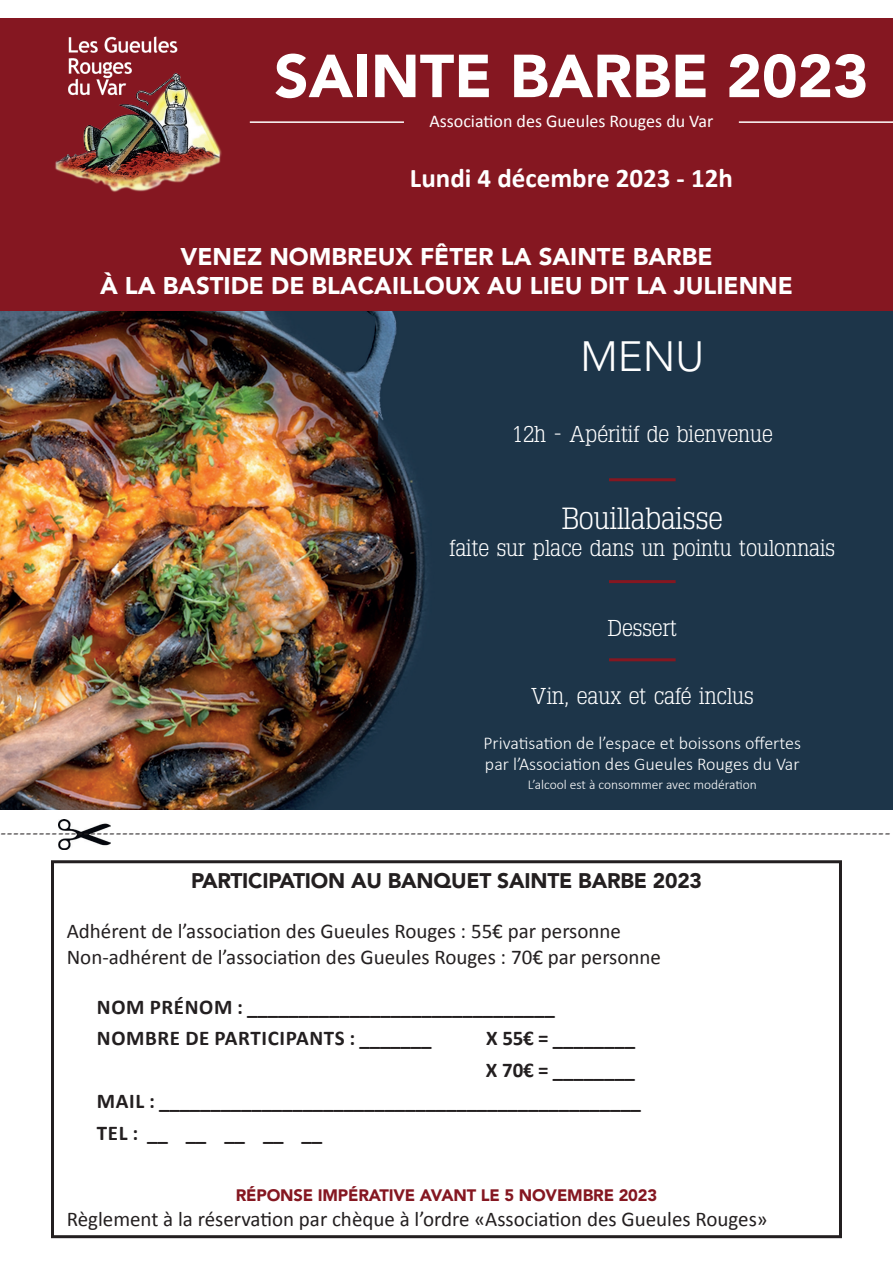
<style>
.page{position:relative;width:893px;height:1263px;background:#fff}
.page>*{position:absolute;margin:0;border:0;box-sizing:border-box;transform-origin:0 0}
.t1{font:900 60px "Avenir LT Std";color:#fff}
.t2{font:300 42px "Avenir LT Std";color:#fff}
.t3{font:300 30px "Typo Slabserif";color:#fff}
.t4{font:700 27px "Calibri";color:#fff}
.t5{font:900 24px/28.8px "Avenir LT Std";color:#fff;text-align:center}
.t6{font:300 22.5px "Typo Slabserif";color:#fff}
.t7{font:21px/25.2px "Calibri";color:#231f20}
.t8{font:700 21px/31.5px "Calibri";letter-spacing:.03em;color:#231f20}
.t9{font:900 21px "Avenir LT Std";letter-spacing:-.01em;color:#231f20}
.t10{font:18px "Minion Pro";color:#231f20}
.t11{font:300 18px/21.6px "Calibri";color:#fff}
.t12{font:18px "Calibri";color:#fff}
.t13{font:900 16.5px "Avenir LT Std";letter-spacing:-.01em;color:#851721}
.t14{font:300 13.5px "Calibri";color:#fff}
</style>
<div class="page">
<img style="left:0;top:310px;width:893px;height:499px">
<div style="left:0;top:18px;width:893px;height:292px;background:#851721"></div>
<img style="left:55px;top:36px;width:167px;height:156px">
<hr style="left:739px;top:121px;width:154px;height:2px;background:#fff">
<hr style="left:250px;top:121px;width:154px;height:2px;background:#fff">
<svg style="left:51px;top:860px;width:791px;height:379px"></svg>
<img style="left:58px;top:819px;width:52px;height:31px">
<hr style="left:609px;top:478px;width:67px;height:3px;background:#851721">
<hr style="left:609px;top:580px;width:67px;height:3px;background:#851721">
<hr style="left:609px;top:658px;width:67px;height:3px;background:#851721">
<h1 class="t1" style="left:274px;top:40px;width:596px">SAINTE BARBE 2023</h1>
<p class="t12" style="left:429px;top:110px;width:286px">Association des Gueules Rouges du Var</p>
<p class="t4" style="left:410px;top:161px;width:324px">Lundi 4 décembre 2023 - 12h</p>
<p class="t5" style="left:100px;top:242px;width:694px">VENEZ NOMBREUX FÊTER LA SAINTE BARBE<br>À LA BASTIDE DE BLACAILLOUX AU LIEU DIT LA JULIENNE</p>
<h2 class="t2" style="left:580px;top:332px;width:125px">MENU</h2>
<p class="t6" style="left:512px;top:421px;width:262px">12h - Apéritif de bienvenue</p>
<h3 class="t3" style="left:562px;top:502px;width:162px">Bouillabaisse</h3>
<p class="t6" style="left:449px;top:536px;width:387px">faite sur place dans un pointu toulonnais</p>
<p class="t6" style="left:608px;top:616px;width:71px">Dessert</p>
<p class="t6" style="left:531px;top:683px;width:224px">Vin, eaux et café inclus</p>
<p class="t11" style="left:484px;top:732px;width:319px">Privatisation de l’espace et boissons offertes par l’Association des Gueules Rouges du Var</p>
<p class="t14" style="left:528px;top:776px;width:231px">L’alcool est à consommer avec modération</p>
<p class="t10" style="left:0;top:821px;width:892px">-------------------------------------------------------------------------------------------------------------------------------------------</p>
<p class="t9" style="left:191px;top:868px;width:512px">PARTICIPATION AU BANQUET SAINTE BARBE 2023</p>
<p class="t7" style="left:67px;top:919px;width:596px">Adhérent de l’association des Gueules Rouges : 55€ par personne<br>Non-adhérent de l’association des Gueules Rouges : 70€ par personne</p>
<p class="t8" style="left:97px;top:991px;width:459px">NOM PRÉNOM : ______________________________<br>NOMBRE DE PARTICIPANTS : _______</p>
<p class="t8" style="left:486px;top:1023px;width:151px">X 55€ = ________</p>
<p class="t8" style="left:486px;top:1054px;width:151px">X 70€ = ________</p>
<p class="t8" style="left:97px;top:1086px;width:546px">MAIL : _______________________________________________</p>
<p class="t8" style="left:97px;top:1117px;width:227px">TEL : __ __ __ __ __</p>
<p class="t13" style="left:236px;top:1185px;width:423px">RÉPONSE IMPÉRATIVE AVANT LE 5 NOVEMBRE 2023</p>
<p class="t7" style="left:67px;top:1207px;width:702px">Règlement à la réservation par chèque à l’ordre «Association des Gueules Rouges»</p>
</div>
